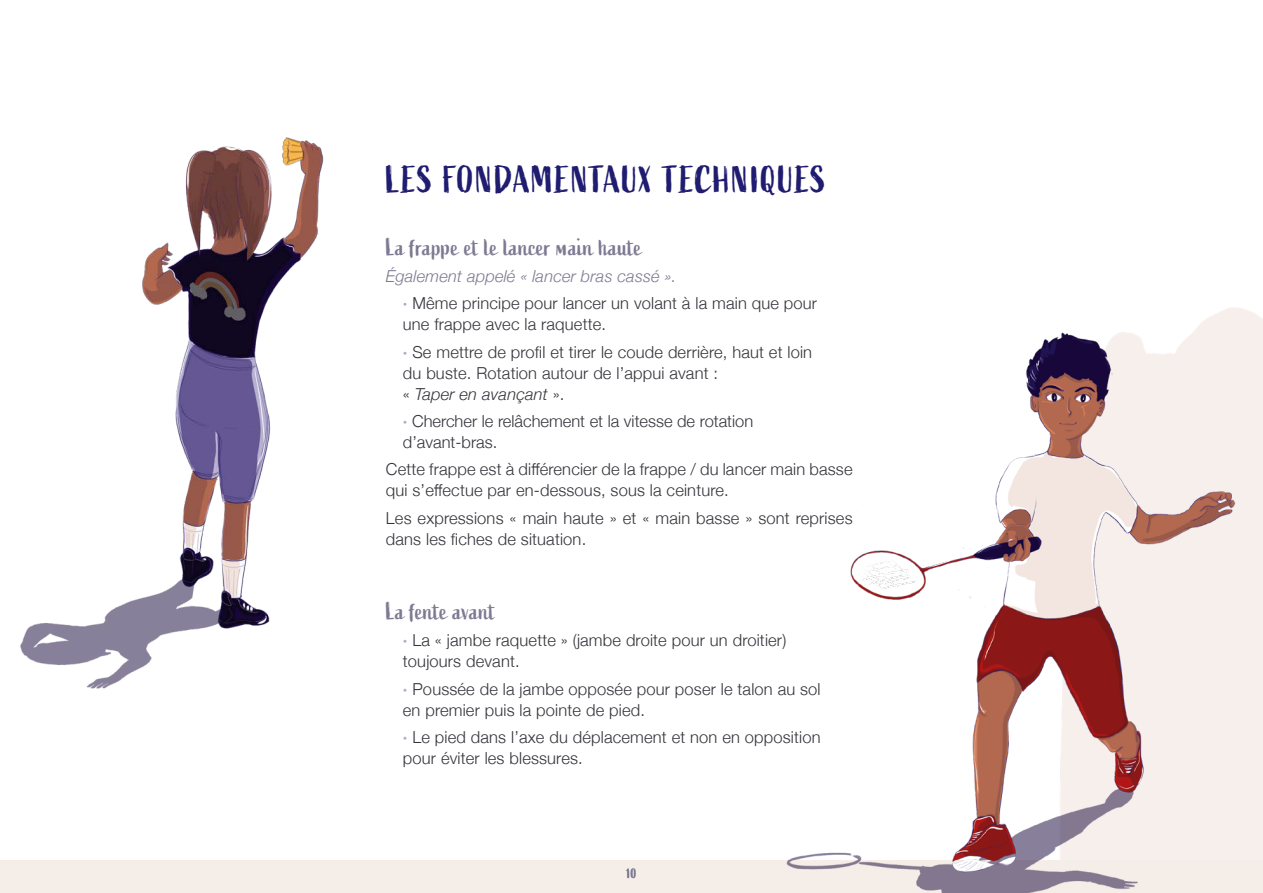
<style>
.page{position:relative;width:1263px;height:893px;background:#fff}
.page>*{position:absolute;margin:0;border:0;box-sizing:border-box;transform-origin:0 0}
.t1{font:37.5px "Active";letter-spacing:.03em;color:#201c70}
.Corps_de_consignes{font:24px "Active";letter-spacing:.01em;color:#7e7992}
.LISTE_CONSIGNES_DEF{font:300 16.5px/21px "Helvetica Neue";letter-spacing:.01em;color:#34343b}
.Corps_de_consignes-2{font:300 16.5px/21px "Helvetica Neue";letter-spacing:.01em;color:#34343b}
.Corps_de_consignes-3{font:italic 300 16.5px "Helvetica Neue";letter-spacing:.01em;color:#7e7992}
.t2{font:13.5px "Active";color:#7e7992}
.s1{font-weight:700;color:#aca9c9}
.s2{font-style:italic}
</style>
<div class="page">
<img style="left:20px;top:137px;width:304px;height:552px">
<div style="left:0;top:860px;width:1263px;height:33px;background:#f5ede8"></div>
<img style="left:786px;top:307px;width:477px;height:586px">
<p class="t1" style="left:386px;top:158px;width:442px">LES FONDAMENTAUX TECHNIQUES</p>
<p class="Corps_de_consignes" style="left:386px;top:233px;width:257px">La frappe et le lancer main haute</p>
<p class="Corps_de_consignes-3" style="left:386px;top:263px;width:292px">Également appelé « lancer bras cassé ».</p>
<p class="LISTE_CONSIGNES_DEF" style="left:403px;top:292px;width:416px"><span class="s1">·</span> Même principe pour lancer un volant à la main que pour une frappe avec la raquette.</p>
<p class="LISTE_CONSIGNES_DEF" style="left:403px;top:340px;width:411px"><span class="s1">·</span> Se mettre de profil et tirer le coude derrière, haut et loin du buste. Rotation autour de l’appui avant :<br>« <span class="s2">Taper en avançant</span> ».</p>
<p class="LISTE_CONSIGNES_DEF" style="left:403px;top:409px;width:352px"><span class="s1">·</span> Chercher le relâchement et la vitesse de rotation d’avant-bras.</p>
<p class="Corps_de_consignes-2" style="left:386px;top:458px;width:468px">Cette frappe est à différencier de la frappe / du lancer main basse qui s’effectue par en-dessous, sous la ceinture.</p>
<p class="Corps_de_consignes-2" style="left:386px;top:506px;width:468px">Les expressions « main haute » et « main basse » sont reprises dans les fiches de situation.</p>
<p class="Corps_de_consignes" style="left:386px;top:597px;width:111px">La fente avant</p>
<p class="LISTE_CONSIGNES_DEF" style="left:403px;top:629px;width:385px"><span class="s1">·</span> La « jambe raquette » (jambe droite pour un droitier) toujours devant.</p>
<p class="LISTE_CONSIGNES_DEF" style="left:403px;top:677px;width:419px"><span class="s1">·</span> Poussée de la jambe opposée pour poser le talon au sol en premier puis la pointe de pied.</p>
<p class="LISTE_CONSIGNES_DEF" style="left:403px;top:725px;width:419px"><span class="s1">·</span> Le pied dans l’axe du déplacement et non en opposition pour éviter les blessures.</p>
<p class="t2" style="left:626px;top:866px;width:12px">10</p>
</div>
